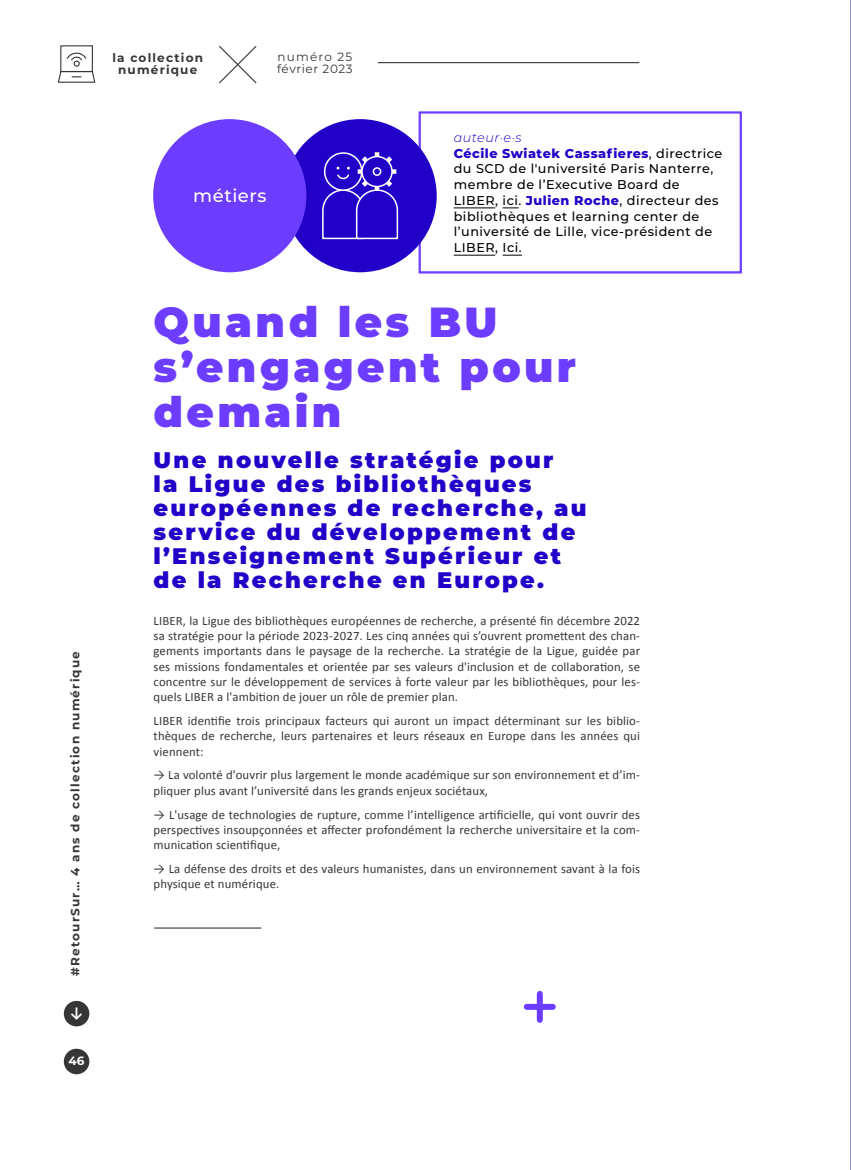
<style>
.page{position:relative;width:851px;height:1170px;background:#fff}
.page>*{position:absolute;margin:0;border:0;box-sizing:border-box;transform-origin:0 0}
.t1{font:900 42px/45px "Montserrat";letter-spacing:.08em;color:#6d3dff}
.t2{font:900 22.5px/24px "Montserrat";letter-spacing:.1em;color:#2200c8}
.t3{font:500 18px "Montserrat";letter-spacing:.03em;color:#fff}
.t4{font:700 15px "Calibri";color:#fff}
.t5{font:12.75px/15.3px "Calibri";letter-spacing:.01em;color:#373636;text-align:justify}
.t6{font:500 12.75px/15.8px "Montserrat";letter-spacing:.04em;color:#000}
.t7{font:700 12px/12px "Montserrat";letter-spacing:.1em;color:#373636;text-align:center}
.t8{font:12px/12px "Montserrat";letter-spacing:.05em;color:#373636}
.t9{font:700 12px "Montserrat";color:#fff}
.s1{font-weight:300;font-style:italic;color:#2200c8}
.s2{font-weight:800;color:#2200c8}
</style>
<div class="page">
<hr style="left:378px;top:62px;width:261px;height:1px;background:#373636">
<div style="left:64px;top:1000px;width:25px;height:26px;background:#373636;border-radius:50%"></div>
<svg style="left:58px;top:45px;width:38px;height:38px"></svg>
<svg style="left:219px;top:45px;width:38px;height:39px"></svg>
<div style="left:64px;top:1048px;width:25px;height:26px;background:#373636;border-radius:50%"></div>
<hr style="left:850px;top:0;width:1px;height:1169px;background:#6c79b9">
<div style="left:418px;top:111px;width:323px;height:162px;border:2px solid #6d3dff"></div>
<hr style="left:453px;top:207px;width:42px;height:1px;background:#000">
<svg style="left:502px;top:207px;width:16px;height:1px"></svg>
<hr style="left:453px;top:255px;width:42px;height:1px;background:#000">
<svg style="left:502px;top:255px;width:20px;height:1px"></svg>
<hr style="left:154px;top:927px;width:107px;height:1px;background:#373636">
<div style="left:536px;top:993px;width:6px;height:26px;background:#6d3dff"></div>
<div style="left:526px;top:1003px;width:26px;height:6px;background:#6d3dff"></div>
<div style="left:283px;top:119px;width:153px;height:153px;background:#2200c8;border-radius:50%"></div>
<div style="left:153px;top:119px;width:153px;height:153px;background:#6d3dff;border-radius:50%"></div>
<svg style="left:322px;top:152px;width:77px;height:88px"></svg>
<div style="left:362px;top:156px;width:30px;height:30px;background:#2200c8;border-radius:50%"></div>
<div style="left:361px;top:156px;width:31px;height:31px;border:2px solid #fff;border-radius:50%"></div>
<div style="left:372px;top:167px;width:9px;height:9px;border:2px solid #fff;border-radius:50%"></div>
<p class="t7" style="left:69px;top:975px;width:326px;rotate:-90deg">#RetourSur… 4 ans de collection numérique</p>
<p class="t4" style="left:70px;top:1002px;width:15px">↓</p>
<p class="t9" style="left:69px;top:1052px;width:17px">46</p>
<p class="t7" style="left:112px;top:51px;width:92px">la collection numérique</p>
<p class="t8" style="left:277px;top:51px;width:77px">numéro 25 février 2023</p>
<h3 class="t3" style="left:193px;top:183px;width:75px">métiers</h3>
<p class="t6" style="left:453px;top:129px;width:270px"><span class="s1">auteur·e·s<br></span><span class="s2">Cécile Swiatek Cassafieres</span>, directrice du SCD de l'université Paris Nanterre, membre de l’Executive Board de<br>LIBER, ici. <span class="s2">Julien Roche</span>, directeur des bibliothèques et learning center de l’université de Lille, vice-président de<br>LIBER, Ici.</p>
<h1 class="t1" style="left:153px;top:297px;width:424px">Quand les BU s’engagent pour demain</h1>
<h2 class="t2" style="left:153px;top:446px;width:434px">Une nouvelle stratégie pour<br>la Ligue des bibliothèques européennes de recherche, au service du développement de l’Enseignement Supérieur et de la Recherche en Europe.</h2>
<p class="t5" style="left:153px;top:612px;width:488px">LIBER, la Ligue des bibliothèques européennes de recherche, a présenté fin décembre 2022 sa stratégie pour la période 2023-2027. Les cinq années qui s’ouvrent promettent des chan&shy;gements importants dans le paysage de la recherche. La stratégie de la Ligue, guidée par ses missions fondamentales et orientée par ses valeurs d'inclusion et de collaboration, se concentre sur le développement de services à forte valeur par les bibliothèques, pour les&shy;quels LIBER a l'ambition de jouer un rôle de premier plan.</p>
<p class="t5" style="left:153px;top:712px;width:488px">LIBER identifie trois principaux facteurs qui auront un impact déterminant sur les biblio&shy;thèques de recherche, leurs partenaires et leurs réseaux en Europe dans les années qui viennent:</p>
<p class="t5" style="left:153px;top:767px;width:488px">→ La volonté d'ouvrir plus largement le monde académique sur son environnement et d’im&shy;pliquer plus avant l’université dans les grands enjeux sociétaux,</p>
<p class="t5" style="left:153px;top:806px;width:488px">→ L'usage de technologies de rupture, comme l’intelligence artificielle, qui vont ouvrir des perspectives insoupçonnées et affecter profondément la recherche universitaire et la com&shy;munication scientifique,</p>
<p class="t5" style="left:153px;top:860px;width:488px">→ La défense des droits et des valeurs humanistes, dans un environnement savant à la fois physique et numérique.</p>
</div>
